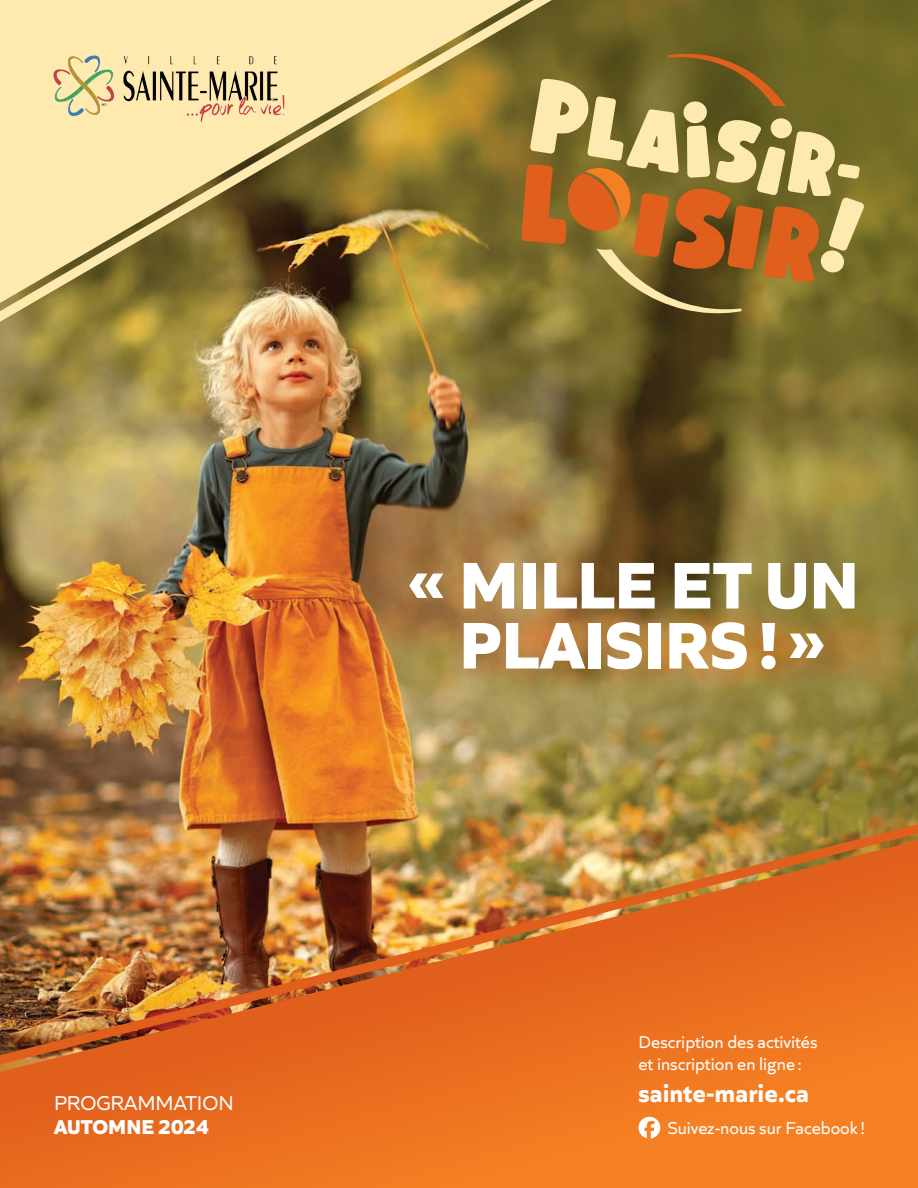
<style>
.page{position:relative;width:918px;height:1188px;background:#fff}
.page>*{position:absolute;margin:0;border:0;box-sizing:border-box;transform-origin:0 0}
.t1{font:800 69px/60px "Quiet Sans";color:#fff;text-align:center}
.t2{font:700 27px "Quiet Sans";color:#fff}
.t3{font:21px "Quiet Sans";color:#fff}
.t4{font:800 21px "Quiet Sans";color:#fff}
.t5{font:18px/21.6px "Quiet Sans";color:#fff}
</style>
<div class="page">
<img style="left:0;top:0;width:918px;height:774px">
<img style="left:0;top:774px;width:918px;height:414px">
<svg style="left:639px;top:1117px;width:21px;height:22px"></svg>
<svg style="left:0;top:0;width:552px;height:322px;background:#bba666"></svg>
<img style="left:45px;top:46px;width:248px;height:81px">
<svg style="left:521px;top:54px;width:343px;height:259px;background:#9d7c3d"></svg>
<p class="t3" style="left:54px;top:1088px;width:181px">PROGRAMMATION</p>
<p class="t4" style="left:54px;top:1110px;width:156px">AUTOMNE 2024</p>
<h1 class="t1" style="left:408px;top:548px;width:452px">« MILLE ET UN<br>PLAISIRS!»</h1>
<p class="t5" style="left:639px;top:1030px;width:180px">Description des activités et inscription en ligne:</p>
<h2 class="t2" style="left:639px;top:1072px;width:172px">sainte-marie.ca</h2>
<p class="t5" style="left:668px;top:1116px;width:199px">Suivez-nous sur Facebook !</p>
</div>
